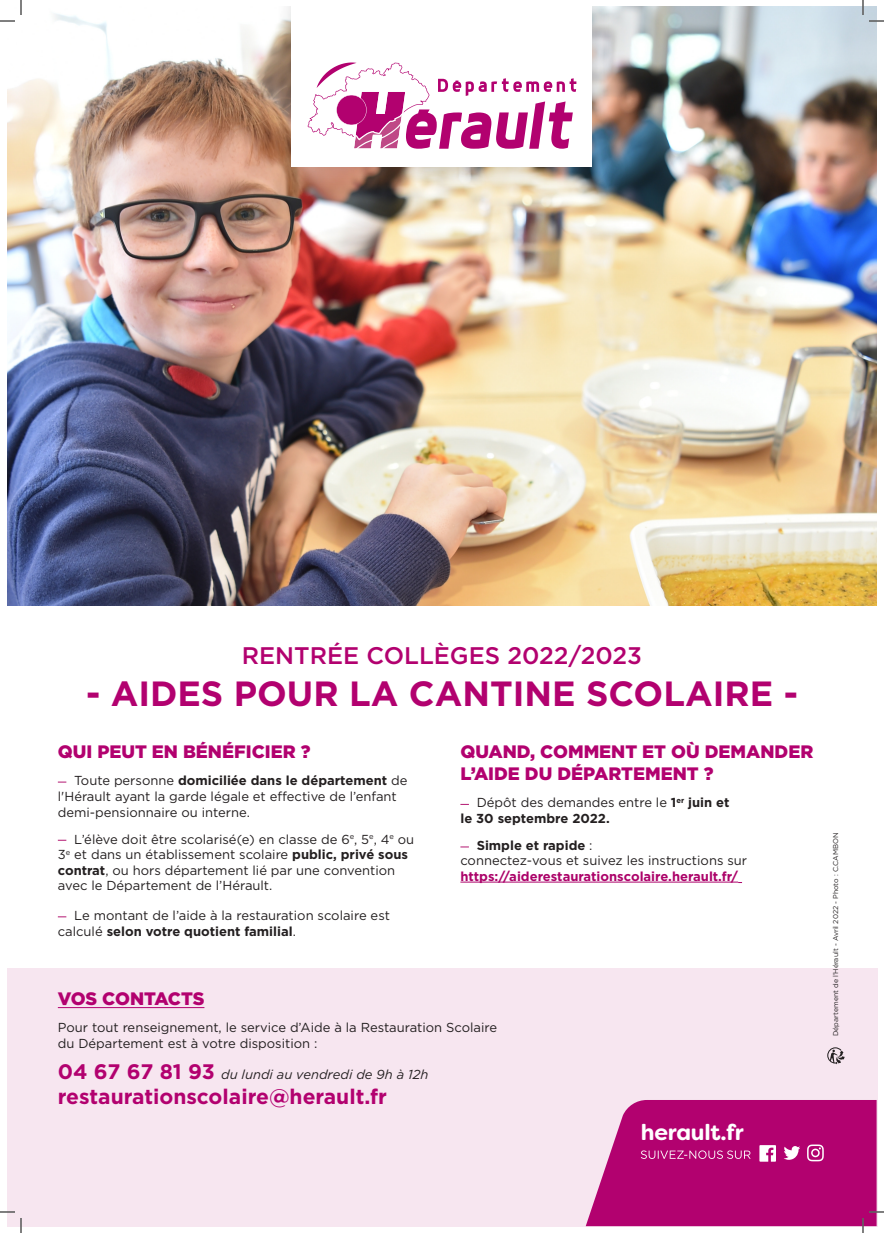
<style>
.page{position:relative;width:884px;height:1233px;background:#fff}
.page>*{position:absolute;margin:0;border:0;box-sizing:border-box;transform-origin:0 0}
.t1{font:700 35px "Gotham";color:#b2016f}
.t2{font:500 24px "Gotham";color:#b2016f}
.t3{font:700 22.3px "Filson Soft";letter-spacing:-.01em;color:#fff}
.t4{font:700 21px "Gotham";color:#b2016f}
.t5{font:900 18px/21.6px "Gotham";color:#b2016f}
.t6{font:13px/15.6px "Gotham";color:#231f20}
.t7{font:700 13px/15.6px "Gotham";color:#ac0269}
.t8{font:700 13px/15.6px "Gotham";color:#231f20}
.t9{font:italic 13px "Gotham";color:#231f20}
.t10{font:7px "Gotham";color:#231f20}
.s1{font-weight:700}
.s2{font-weight:400}
.s3{color:#231f20}
.s4{font-weight:400;color:#231f20}
.s5{font-weight:700;font-style:normal;font-size:21px;color:#b2016f}
</style>
<div class="page">
<div style="left:7px;top:968px;width:870px;height:258px;background:#f7e6f0"></div>
<img style="left:8px;top:7px;width:868px;height:599px">
<hr style="left:58px;top:1007px;width:146px;height:1px;background:#b2016f">
<hr style="left:460px;top:881px;width:278px;height:1px;background:#ac0269">
<div style="left:275px;top:7px;width:338px;height:181px;background:#231f20;opacity:.2"></div>
<div style="left:292px;top:7px;width:300px;height:160px;background:#fff"></div>
<svg style="left:308px;top:62px;width:268px;height:87px"></svg>
<svg style="left:827px;top:1047px;width:18px;height:17px"></svg>
<svg style="left:0;top:1211px;width:15px;height:1px"></svg>
<svg style="left:0;top:0;width:22px;height:22px"></svg>
<svg style="left:20px;top:1218px;width:2px;height:15px"></svg>
<svg style="left:862px;top:0;width:22px;height:22px"></svg>
<svg style="left:586px;top:1100px;width:298px;height:133px;background:#bd2784"></svg>
<p class="t2" style="left:242px;top:640px;width:402px">RENTRÉE COLLÈGES 2022/2023</p>
<p class="t1" style="left:86px;top:670px;width:713px">- AIDES POUR LA CANTINE SCOLAIRE -</p>
<p class="t5" style="left:58px;top:741px;width:254px">QUI PEUT EN BÉNÉFICIER ?</p>
<p class="t6" style="left:58px;top:772px;width:351px;text-indent:16px">Toute personne <span class="s1">domiciliée dans le département</span> de l'Hérault ayant la garde légale et effective de l’enfant demi-pensionnaire ou interne.</p>
<p class="t6" style="left:58px;top:831px;width:358px;text-indent:16px">L’élève doit être scolarisé(e) en classe de 6<sup>e</sup>, 5<sup>e</sup>, 4<sup>e</sup> ou 3<sup>e</sup> et dans un établissement scolaire <span class="s1">public, privé sous contrat</span>, ou hors département lié par une convention avec le Département de l’Hérault.</p>
<p class="t6" style="left:58px;top:907px;width:334px;text-indent:16px">Le montant de l’aide à la restauration scolaire est calculé <span class="s1">selon votre quotient familial</span>.</p>
<p class="t5" style="left:460px;top:741px;width:354px">QUAND, COMMENT ET OÙ DEMANDER<br>L’AIDE DU DÉPARTEMENT ?</p>
<p class="t8" style="left:460px;top:794px;width:271px;text-indent:16px"><span class="s2">Dépôt des demandes entre le</span> 1<sup>er</sup> juin et le 30 septembre 2022.</p>
<p class="t7" style="left:460px;top:837px;width:288px;text-indent:16px"><span class="s3">Simple et rapide</span> <span class="s4">:<br>connectez-vous et suivez les instructions sur </span>https://aiderestaurationscolaire.herault.fr/</p>
<p class="t10" style="left:831px;top:1036px;width:205px;rotate:-90deg">Département de l’Hérault - Avril 2022 - Photo : C.CAMBON</p>
<p class="t5" style="left:58px;top:987px;width:148px">VOS CONTACTS</p>
<p class="t6" style="left:58px;top:1019px;width:441px">Pour tout renseignement, le service d’Aide à la Restauration Scolaire du Département est à votre disposition :</p>
<p class="t9" style="left:58px;top:1065px;width:372px"><span class="s5">04 67 67 81 93</span> du lundi au vendredi de 9h à 12h</p>
<p class="t4" style="left:58px;top:1082px;width:331px">restaurationscolaire@herault.fr</p>
<p class="t3" style="left:641px;top:1118px;width:105px">herault.fr</p>
</div>
